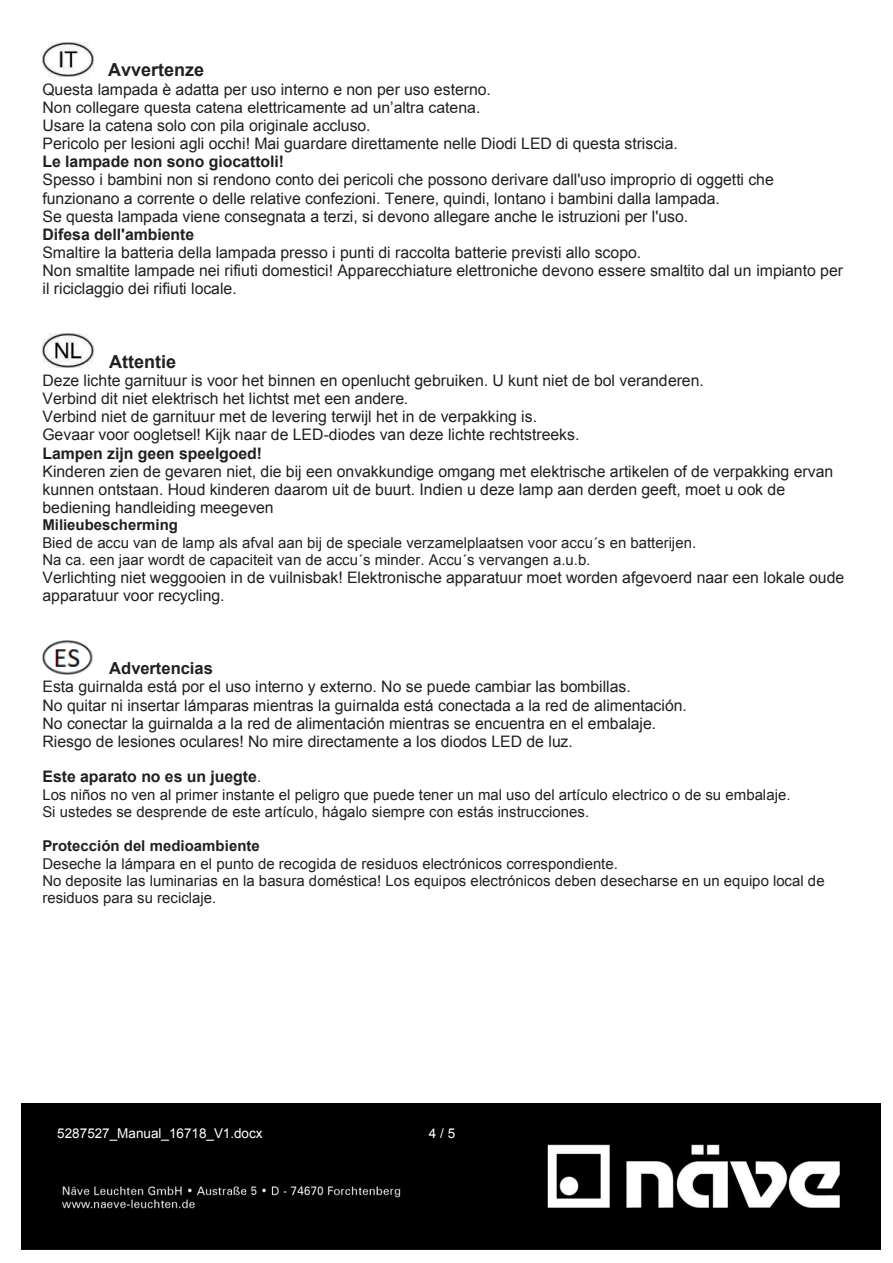
<style>
.page{position:relative;width:893px;height:1263px;background:#fff}
.page>*{position:absolute;margin:0;border:0;box-sizing:border-box;transform-origin:0 0}
.t1{font:700 18px "Arial";color:#231f20}
.t2{font:700 16.5px "Arial";color:#231f20}
.t3{font:15.9px/18.1px "Arial";color:#231f20}
.t4{font:700 15.9px "Arial";color:#231f20}
.t5{font:15px/17.2px "Arial";color:#231f20}
.t6{font:700 15px "Arial";color:#231f20}
.t7{font:13.5px "Arial";letter-spacing:.005em;color:#fff}
.s1{font-weight:400;font-size:15px}
</style>
<div class="page">
<img style="left:21px;top:1103px;width:859px;height:147px">
<img style="left:42px;top:43px;width:51px;height:33px">
<img style="left:42px;top:334px;width:51px;height:33px">
<img style="left:42px;top:640px;width:51px;height:34px">
<p class="t1" style="left:108px;top:58px;width:98px">Avvertenze</p>
<p class="t3" style="left:42px;top:80px;width:637px">Questa lampada è adatta per uso interno e non per uso esterno.<br>Non collegare questa catena elettricamente ad un’altra catena.<br>Usare la catena solo con pila originale accluso.<br>Pericolo per lesioni agli occhi! Mai guardare direttamente nelle Diodi LED di questa striscia.</p>
<p class="t4" style="left:42px;top:151px;width:243px">Le lampade non sono giocattoli!</p>
<p class="t3" style="left:42px;top:171px;width:733px">Spesso i bambini non si rendono conto dei pericoli che possono derivare dall'uso improprio di oggetti che funzionano a corrente o delle relative confezioni. Tenere, quindi, lontano i bambini dalla lampada.<br>Se questa lampada viene consegnata a terzi, si devono allegare anche le istruzioni per l'uso.</p>
<p class="t4" style="left:42px;top:224px;width:153px">Difesa dell'ambiente</p>
<p class="t3" style="left:42px;top:243px;width:802px">Smaltire la batteria della lampada presso i punti di raccolta batterie previsti allo scopo.<br>Non smaltite lampade nei rifiuti domestici! Apparecchiature elettroniche devono essere smaltito dal un impianto per il riciclaggio dei rifiuti locale.</p>
<p class="t1" style="left:109px;top:349px;width:68px">Attentie</p>
<p class="t3" style="left:42px;top:371px;width:663px">Deze lichte garnituur is voor het binnen en openlucht gebruiken. U kunt niet de bol veranderen.<br>Verbind dit niet elektrisch het lichtst met een andere.<br>Verbind niet de garnituur met de levering terwijl het in de verpakking is.<br>Gevaar voor oogletsel! Kijk naar de LED-diodes van deze lichte rechtstreeks.</p>
<p class="t4" style="left:42px;top:442px;width:221px">Lampen zijn geen speelgoed!</p>
<p class="t3" style="left:42px;top:462px;width:792px">Kinderen zien de gevaren niet, die bij een onvakkundige omgang met elektrische artikelen of de verpakking ervan kunnen ontstaan. Houd kinderen daarom uit de buurt. Indien u deze lamp aan derden geeft, moet u ook de bediening handleiding meegeven</p>
<p class="t6" style="left:42px;top:515px;width:137px">Milieubescherming</p>
<p class="t5" style="left:42px;top:534px;width:655px">Bied de accu van de lamp als afval aan bij de speciale verzamelplaatsen voor accu´s en batterijen.<br>Na ca. een jaar wordt de capaciteit van de accu´s minder. Accu´s vervangen a.u.b.</p>
<p class="t3" style="left:42px;top:568px;width:803px">Verlichting niet weggooien in de vuilnisbak! Elektronische apparatuur moet worden afgevoerd naar een lokale oude apparatuur voor recycling.</p>
<p class="t2" style="left:109px;top:658px;width:105px">Advertencias</p>
<p class="t3" style="left:42px;top:678px;width:646px">Esta guirnalda está por el uso interno y externo. No se puede cambiar las bombillas.<br>No quitar ni insertar lámparas mientras la guirnalda está conectada a la red de alimentación.<br>No conectar la guirnalda a la red de alimentación mientras se encuentra en el embalaje.<br>Riesgo de lesiones oculares! No mire directamente a los diodos LED de luz.</p>
<p class="t4" style="left:42px;top:766px;width:220px">Este aparato no es un juegte<span class="s1">.</span></p>
<p class="t5" style="left:42px;top:786px;width:750px">Los niños no ven al primer instante el peligro que puede tener un mal uso del artículo electrico o de su embalaje.<br>Si ustedes se desprende de este artículo, hágalo siempre con estás instrucciones.</p>
<p class="t6" style="left:42px;top:836px;width:219px">Protección del medioambiente</p>
<p class="t5" style="left:42px;top:855px;width:784px">Deseche la lámpara en el punto de recogida de residuos electrónicos correspondiente.<br>No deposite las luminarias en la basura doméstica! Los equipos electrónicos deben desecharse en un equipo local de residuos para su reciclaje.</p>
<p class="t7" style="left:57px;top:1124px;width:207px">5287527_Manual_16718_V1.docx</p>
<p class="t7" style="left:429px;top:1124px;width:28px">4 / 5</p>
</div>
